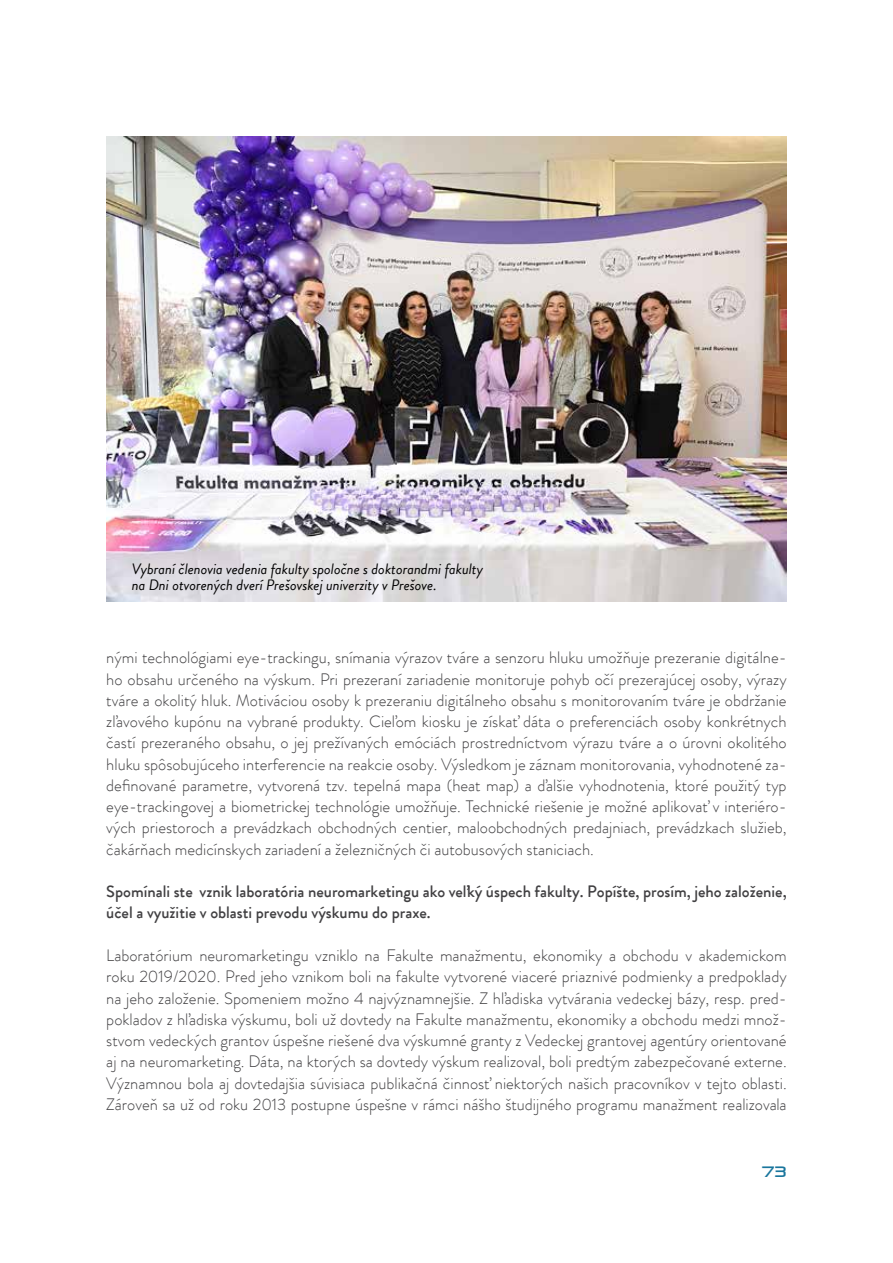
<style>
.page{position:relative;width:893px;height:1263px;background:#fff}
.page>*{position:absolute;margin:0;border:0;box-sizing:border-box;transform-origin:0 0}
.t1{font:300 16.5px/21.3px "Brandon Grotesque";color:#414042;text-align:justify}
.t2{font:500 16.5px/21.3px "Brandon Grotesque";color:#414042}
.t3{font:italic 15px/16.5px "Brandon Grotesque";color:#000}
.t4{font:15px "Pirulen";color:#1a769d}
</style>
<div class="page">
<img style="left:106px;top:136px;width:681px;height:465px">
<p class="t3" style="left:132px;top:561px;width:353px">Vybraní členovia vedenia fakulty spoločne s doktorandmi fakulty na Dni otvorených dverí Prešovskej univerzity v Prešove.</p>
<p class="t1" style="left:106px;top:647px;width:682px">nými technológiami eye-trackingu, snímania výrazov tváre a senzoru hluku umožňuje prezeranie digitálne&shy;ho obsahu určeného na výskum. Pri prezeraní zariadenie monitoruje pohyb očí prezerajúcej osoby, výrazy tváre a okolitý hluk. Motiváciou osoby k prezeraniu digitálneho obsahu s monitorovaním tváre je obdržanie zľavového kupónu na vybrané produkty. Cieľom kiosku je získať dáta o preferenciách osoby konkrétnych častí prezeraného obsahu, o jej prežívaných emóciách prostredníctvom výrazu tváre a o úrovni okolitého hluku spôsobujúceho interferencie na reakcie osoby. Výsledkom je záznam monitorovania, vyhodnotené za&shy;definované parametre, vytvorená tzv. tepelná mapa (heat map) a ďalšie vyhodnotenia, ktoré použitý typ eye-trackingovej a biometrickej technológie umožňuje. Technické riešenie je možné aplikovať v interiéro&shy;vých priestoroch a prevádzkach obchodných centier, maloobchodných predajniach, prevádzkach služieb, čakárňach medicínskych zariadení a železničných či autobusových staniciach.</p>
<p class="t2" style="left:106px;top:881px;width:682px">Spomínali ste vznik laboratória neuromarketingu ako veľký úspech fakulty. Popíšte, prosím, jeho založenie, účel a využitie v oblasti prevodu výskumu do praxe.</p>
<p class="t1" style="left:106px;top:945px;width:682px">Laboratórium neuromarketingu vzniklo na Fakulte manažmentu, ekonomiky a obchodu v akademickom roku 2019/2020. Pred jeho vznikom boli na fakulte vytvorené viaceré priaznivé podmienky a predpoklady na jeho založenie. Spomeniem možno 4 najvýznamnejšie. Z hľadiska vytvárania vedeckej bázy, resp. pred&shy;pokladov z hľadiska výskumu, boli už dovtedy na Fakulte manažmentu, ekonomiky a obchodu medzi množ&shy;stvom vedeckých grantov úspešne riešené dva výskumné granty z Vedeckej grantovej agentúry orientované aj na neuromarketing. Dáta, na ktorých sa dovtedy výskum realizoval, boli predtým zabezpečované externe.<br>Významnou bola aj dovtedajšia súvisiaca publikačná činnosť niektorých našich pracovníkov v tejto oblasti.<br>Zároveň sa už od roku 2013 postupne úspešne v rámci nášho študijného programu manažment realizovala</p>
<p class="t4" style="left:762px;top:1162px;width:26px">73</p>
</div>
